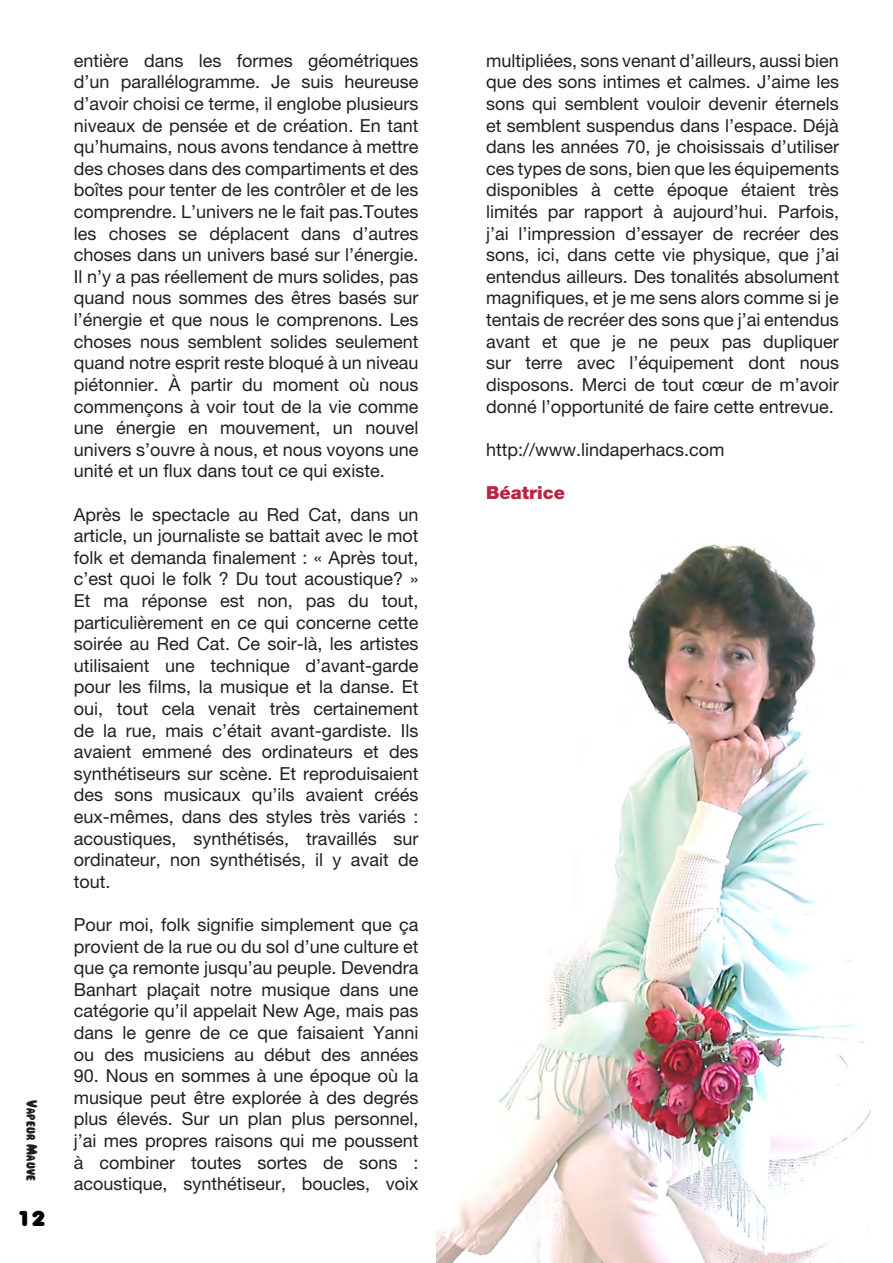
<style>
.page{position:relative;width:893px;height:1263px;background:#fff}
.page>*{position:absolute;margin:0;border:0;box-sizing:border-box;transform-origin:0 0}
.t1{font:21px "Debussy";color:#000102}
.t2{font:18px/21.6px "Helvetica Neue LT Pro";color:#231f20;text-align:justify}
.t3{font:900 18px "Helvetica Neue LT Pro";color:#bb2542}
.t4{font:12px "Magical Mystery Tour";color:#231f20}
</style>
<div class="page">
<img style="left:437px;top:544px;width:434px;height:719px">
<p class="t4" style="left:41px;top:1100px;width:83px;rotate:90deg">Vapeur Mauve</p>
<p class="t1" style="left:17px;top:1207px;width:30px">12</p>
<p class="t2" style="left:74px;top:49px;width:346px">entière dans les formes géométriques d’un parallélogramme. Je suis heureuse d’avoir choisi ce terme, il englobe plusieurs niveaux de pensée et de création. En tant qu’humains, nous avons tendance à mettre des choses dans des compartiments et des boîtes pour tenter de les contrôler et de les comprendre. L’univers ne le fait pas.Toutes les choses se déplacent dans d’autres choses dans un univers basé sur l’énergie.<br>Il n’y a pas réellement de murs solides, pas quand nous sommes des êtres basés sur l’énergie et que nous le comprenons. Les choses nous semblent solides seulement quand notre esprit reste bloqué à un niveau piétonnier. À partir du moment où nous commençons à voir tout de la vie comme une énergie en mouvement, un nouvel univers s’ouvre à nous, et nous voyons une unité et un flux dans tout ce qui existe.</p>
<p class="t2" style="left:74px;top:503px;width:346px">Après le spectacle au Red Cat, dans un article, un journaliste se battait avec le mot folk et demanda finalement : « Après tout, c’est quoi le folk ? Du tout acoustique? » Et ma réponse est non, pas du tout, particulièrement en ce qui concerne cette soirée au Red Cat. Ce soir-là, les artistes utilisaient une technique d’avant-garde pour les films, la musique et la danse. Et oui, tout cela venait très certainement de la rue, mais c’était avant-gardiste. Ils avaient emmené des ordinateurs et des synthétiseurs sur scène. Et reproduisaient des sons musicaux qu’ils avaient créés eux-mêmes, dans des styles très variés : acoustiques, synthétisés, travaillés sur ordinateur, non synthétisés, il y avait de tout.</p>
<p class="t2" style="left:74px;top:913px;width:346px">Pour moi, folk signifie simplement que ça provient de la rue ou du sol d’une culture et que ça remonte jusqu’au peuple. Devendra Banhart plaçait notre musique dans une catégorie qu’il appelait New Age, mais pas dans le genre de ce que faisaient Yanni ou des musiciens au début des années</p>
<p class="t2" style="left:74px;top:1065px;width:346px">90. Nous en sommes à une époque où la musique peut être explorée à des degrés plus élevés. Sur un plan plus personnel, j’ai mes propres raisons qui me poussent à combiner toutes sortes de sons : acoustique, synthétiseur, boucles, voix</p>
<p class="t2" style="left:486px;top:49px;width:354px">multipliées, sons venant d’ailleurs, aussi bien que des sons intimes et calmes. J’aime les sons qui semblent vouloir devenir éternels et semblent suspendus dans l’espace. Déjà dans les années 70, je choisissais d’utiliser ces types de sons, bien que les équipements disponibles à cette époque étaient très limités par rapport à aujourd’hui. Parfois, j’ai l’impression d’essayer de recréer des sons, ici, dans cette vie physique, que j’ai entendus ailleurs. Des tonalités absolument magnifiques, et je me sens alors comme si je tentais de recréer des sons que j’ai entendus avant et que je ne peux pas dupliquer sur terre avec l’équipement dont nous disposons. Merci de tout cœur de m’avoir donné l’opportunité de faire cette entrevue.</p>
<p class="t2" style="left:486px;top:438px;width:240px">http://www.lindaperhacs.com</p>
<p class="t3" style="left:486px;top:482px;width:81px">Béatrice</p>
</div>
